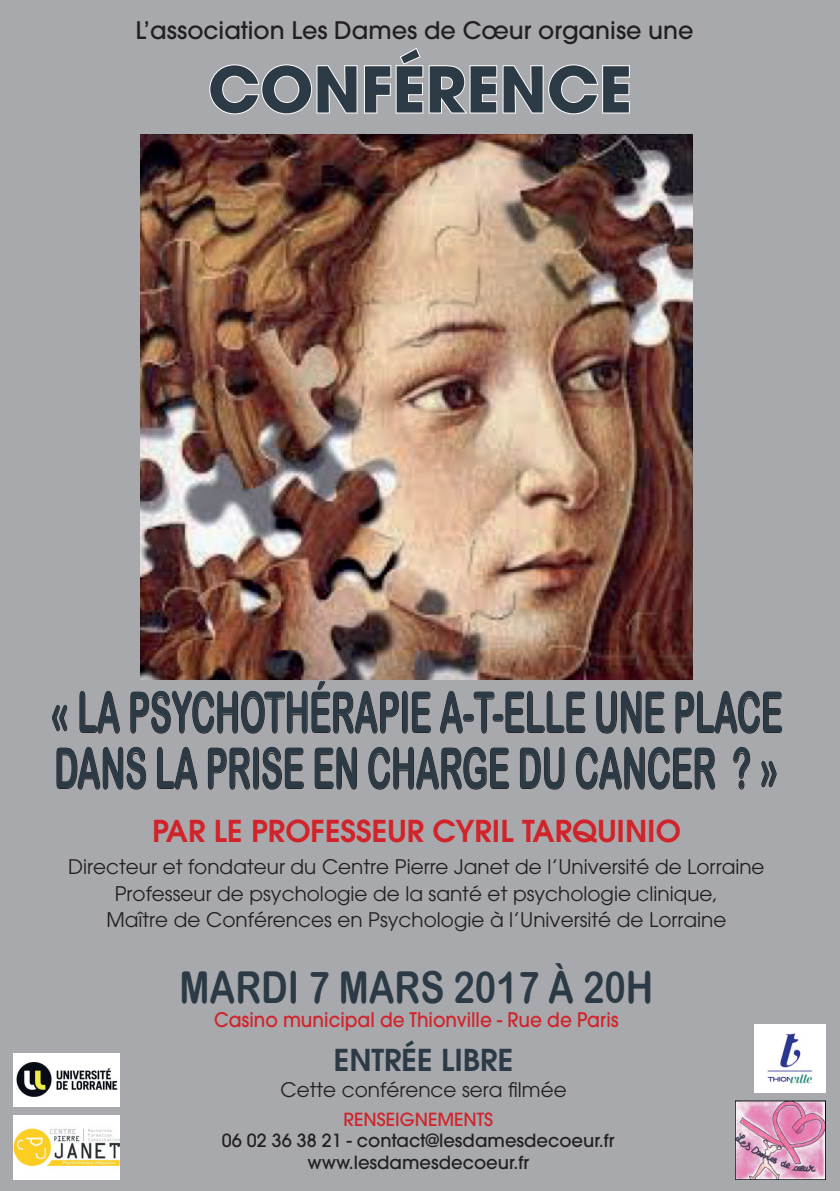
<style>
.page{position:relative;width:840px;height:1191px;background:#fff}
.page>*{position:absolute;margin:0;border:0;box-sizing:border-box;transform-origin:0 0}
.t1{font:700 62.4px "Avant Garde";color:#2b3a45}
.t2{font:56px/56px "Arial Rounded MT Bold";color:#2b3a45;scale:.58 1}
.t3{font:44px "Arial Rounded MT Bold";color:#2b3a45;scale:.82 1}
.t4{font:600 30px "Avant Garde";color:#d1232a}
.t5{font:600 30px "Avant Garde";color:#2b3a45}
.t6{font:500 24px "Avant Garde";color:#231f20}
.t7{font:20px/26px "Avant Garde";color:#231f20;text-align:center}
.t8{font:500 20px "Avant Garde";color:#d1232a;scale:.93 1}
.t9{font:500 18px/21.6px "Avant Garde";color:#231f20;text-align:center}
.t10{font:500 18px "Avant Garde";color:#d1232a}
</style>
<div class="page">
<div style="left:0;top:0;width:839px;height:1191px;background:#a8a9ad"></div>
<img style="left:140px;top:134px;width:552px;height:545px">
<svg style="left:52px;top:705px;width:16px;height:26px"></svg>
<svg style="left:79px;top:691px;width:41px;height:43px"></svg>
<svg style="left:130px;top:681px;width:301px;height:53px"></svg>
<svg style="left:440px;top:691px;width:145px;height:43px"></svg>
<svg style="left:596px;top:691px;width:68px;height:43px"></svg>
<svg style="left:675px;top:691px;width:107px;height:43px"></svg>
<svg style="left:56px;top:747px;width:90px;height:43px"></svg>
<svg style="left:157px;top:747px;width:41px;height:43px"></svg>
<svg style="left:208px;top:747px;width:96px;height:43px"></svg>
<svg style="left:314px;top:747px;width:43px;height:43px"></svg>
<svg style="left:368px;top:747px;width:141px;height:43px"></svg>
<svg style="left:520px;top:747px;width:44px;height:43px"></svg>
<svg style="left:575px;top:747px;width:140px;height:43px"></svg>
<svg style="left:733px;top:747px;width:17px;height:43px"></svg>
<svg style="left:761px;top:761px;width:15px;height:26px"></svg>
<svg style="left:209px;top:48px;width:421px;height:67px"></svg>
<img style="left:735px;top:1100px;width:89px;height:79px">
<img style="left:14px;top:1115px;width:105px;height:64px">
<img style="left:14px;top:1053px;width:105px;height:53px">
<img style="left:754px;top:1024px;width:70px;height:68px">
<p class="t6" style="left:135px;top:15px;width:559px">L’association Les Dames de Cœur organise une</p>
<h1 class="t1" style="left:208px;top:49px;width:425px">CONFÉRENCE</h1>
<h2 class="t2" style="left:50px;top:684px;width:1263px">« LA PSYCHOTHÉRAPIE A-T-ELLE UNE PLACE<br>DANS LA PRISE EN CHARGE DU CANCER ? »</h2>
<h3 class="t4" style="left:152px;top:812px;width:530px">PAR LE PROFESSEUR CYRIL TARQUINIO</h3>
<p class="t7" style="left:68px;top:854px;width:697px">Directeur et fondateur du Centre Pierre Janet de l’Université de Lorraine<br>Professeur de psychologie de la santé et psychologie clinique,<br>Maître de Conférences en Psychologie à l’Université de Lorraine</p>
<h3 class="t3" style="left:179px;top:961px;width:579px">MARDI 7 MARS 2017 À 20H</h3>
<p class="t8" style="left:214px;top:1007px;width:436px">Casino municipal de Thionville - Rue de Paris</p>
<h3 class="t5" style="left:333px;top:1040px;width:181px">ENTRÉE LIBRE</h3>
<p class="t7" style="left:280px;top:1076px;width:287px">Cette conférence sera filmée</p>
<p class="t10" style="left:343px;top:1108px;width:151px">RENSEIGNEMENTS</p>
<p class="t9" style="left:222px;top:1130px;width:394px">06 02 36 38 21 - contact@lesdamesdecoeur.fr www.lesdamesdecoeur.fr</p>
</div>
